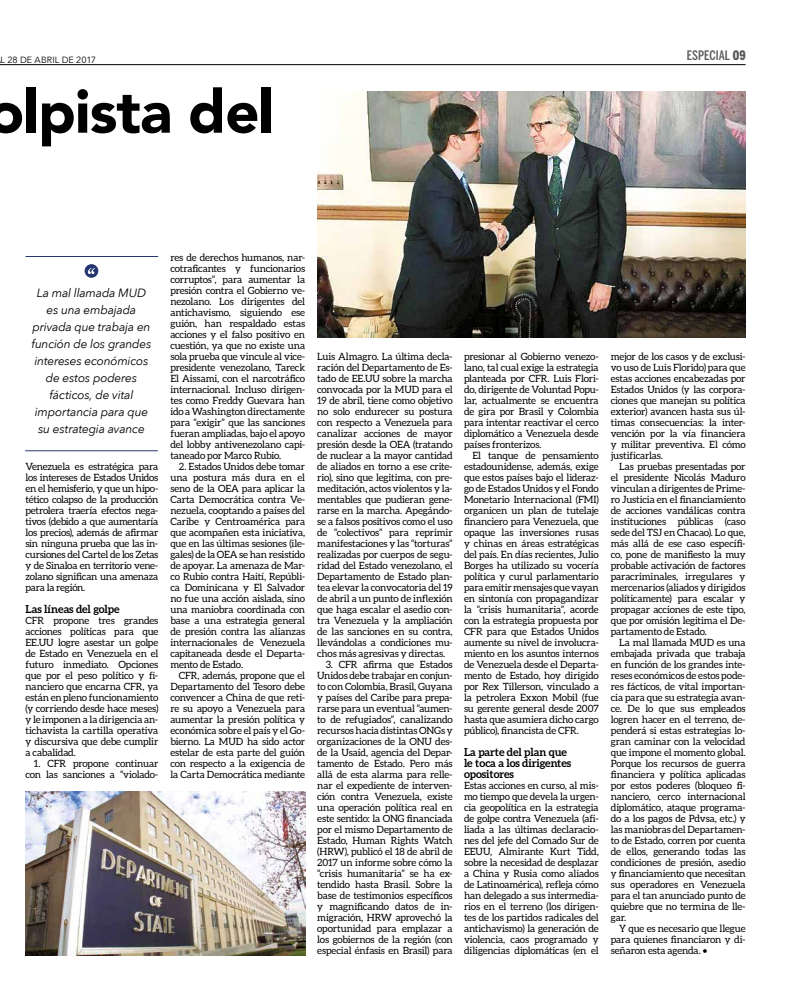
<style>
.page{position:relative;width:808px;height:1007px;background:#fff}
.page>*{position:absolute;margin:0;border:0;box-sizing:border-box;transform-origin:0 0}
.t1{font:900 60px "Avenir";letter-spacing:-.015em;color:#000}
.t2{font:500 13px "Benton Sans Comp";letter-spacing:.005em;color:#575756}
.t3{font:italic 12px/17px "Avenir Next";letter-spacing:-.02em;color:#000;text-align:center}
.t4{font:700 11px/11px "Aleo";letter-spacing:-.01em;color:#000}
.t5{font:10px/11px "Aleo";letter-spacing:-.015em;color:#000;text-align:justify}
.t6{font:9px "Avenir Next";letter-spacing:.01em;color:#000}
.s1{font-weight:900}
</style>
<div class="page">
<hr style="left:0;top:64px;width:746px;height:1px;background:#000">
<img style="left:317px;top:91px;width:429px;height:247px">
<svg style="left:85px;top:264px;width:13px;height:14px"></svg>
<hr style="left:25px;top:256px;width:133px;height:1px;background:#263671">
<hr style="left:25px;top:450px;width:133px;height:1px;background:#263671">
<img style="left:25px;top:791px;width:280px;height:164px">
<p class="t6" style="left:1px;top:52px;width:97px">L 28 DE ABRIL DE 2017</p>
<h1 class="t1" style="left:-12px;top:60px;width:288px">olpista del</h1>
<h2 class="t2" style="left:687px;top:47px;width:60px">ESPECIAL <span class="s1">09</span></h2>
<p class="t3" style="left:32px;top:283px;width:121px">La mal llamada MUD es una embajada privada que trabaja en función de los grandes intereses económicos de estos poderes fácticos, de vital importancia para que su estrategia avance</p>
<p class="t5" style="left:25px;top:460px;width:134px">Venezuela es estratégica para los intereses de Estados Unidos en el hemisferio, y que un hipo&shy;tético colapso de la producción petrolera traería efectos nega&shy;tivos (debido a que aumentaría los precios), además de afirmar sin ninguna prueba que las in&shy;cursiones del Cartel de los Zetas y de Sinaloa en territorio vene&shy;zolano significan una amenaza para la región.</p>
<p class="t4" style="left:25px;top:603px;width:96px">Las líneas del golpe</p>
<p class="t5" style="left:25px;top:614px;width:134px">CFR propone tres grandes acciones políticas para que EE.UU logre asestar un golpe de Estado en Venezuela en el futuro inmediato. Opciones que por el peso político y fi&shy;nanciero que encarna CFR, ya están en pleno funcionamiento (y corriendo desde hace meses) y le imponen a la dirigencia an&shy;tichavista la cartilla operativa y discursiva que debe cumplir a cabalidad.</p>
<p class="t5" style="left:25px;top:757px;width:134px;text-align:right">1. CFR propone continuar con las sanciones a “violado-</p>
<p class="t5" style="left:170px;top:251px;width:136px">res de derechos humanos, nar&shy;cotraficantes y funcionarios corruptos”, para aumentar la presión contra el Gobierno ve&shy;nezolano. Los dirigentes del antichavismo, siguiendo ese guión, han respaldado estas acciones y el falso positivo en cuestión, ya que no existe una sola prueba que vincule al vice&shy;presidente venezolano, Tareck El Aissami, con el narcotráfico internacional. Incluso dirigen&shy;tes como Freddy Guevara han ido a Washington directamente para “exigir” que las sanciones fueran ampliadas, bajo el apoyo del lobby antivenezolano capi&shy;taneado por Marco Rubio.</p>
<p class="t5" style="left:170px;top:460px;width:136px;text-indent:8px">2. Estados Unidos debe tomar una postura más dura en el seno de la OEA para aplicar la Carta Democrática contra Ve&shy;nezuela, cooptando a países del Caribe y Centroamérica para que acompañen esta iniciativa, que en las últimas sesiones (ile&shy;gales) de la OEA se han resistido de apoyar. La amenaza de Mar&shy;co Rubio contra Haití, Repúbli&shy;ca Dominicana y El Salvador no fue una acción aislada, sino una maniobra coordinada con base a una estrategia general de presión contra las alianzas internacionales de Venezuela capitaneada desde el Departa&shy;mento de Estado.</p>
<p class="t5" style="left:170px;top:669px;width:136px;text-indent:8px">CFR, además, propone que el Departamento del Tesoro debe convencer a China de que reti&shy;re su apoyo a Venezuela para aumentar la presión política y económica sobre el país y el Go&shy;bierno. La MUD ha sido actor estelar de esta parte del guión con respecto a la exigencia de la Carta Democrática mediante</p>
<p class="t5" style="left:317px;top:350px;width:137px">Luis Almagro. La última decla&shy;ración del Departamento de Es&shy;tado de EE.UU sobre la marcha convocada por la MUD para el 19 de abril, tiene como objetivo no solo endurecer su postura con respecto a Venezuela para canalizar acciones de mayor presión desde la OEA (tratando de nuclear a la mayor cantidad de aliados en torno a ese crite&shy;rio), sino que legitima, con pre&shy;meditación, actos violentos y la&shy;mentables que pudieran gene&shy;rarse en la marcha. Apegándo&shy;se a falsos positivos como el uso de “colectivos” para reprimir manifestaciones y las “torturas” realizadas por cuerpos de segu&shy;ridad del Estado venezolano, el Departamento de Estado plan&shy;tea elevar la convocatoria del 19 de abril a un punto de inflexión que haga escalar el asedio con&shy;tra Venezuela y la ampliación de las sanciones en su contra, llevándolas a condiciones mu&shy;chos más agresivas y directas.</p>
<p class="t5" style="left:317px;top:658px;width:137px;text-indent:8px">3. CFR afirma que Estados Unidos debe trabajar en conjun&shy;to con Colombia, Brasil, Guyana y países del Caribe para prepa&shy;rarse para un eventual “aumen&shy;to de refugiados”, canalizando recursos hacia distintas ONGs y organizaciones de la ONU des&shy;de la Usaid, agencia del Depar&shy;tamento de Estado. Pero más allá de esta alarma para relle&shy;nar el expediente de interven&shy;ción contra Venezuela, existe una operación política real en este sentido: la ONG financiada por el mismo Departamento de Estado, Human Rights Watch (HRW), publicó el 18 de abril de 2017 un informe sobre cómo la “crisis humanitaria” se ha ex&shy;tendido hasta Brasil. Sobre la base de testimonios específicos y magnificando datos de in&shy;migración, HRW aprovechó la oportunidad para emplazar a los gobiernos de la región (con especial énfasis en Brasil) para</p>
<p class="t5" style="left:464px;top:350px;width:136px">presionar al Gobierno venezo&shy;lano, tal cual exige la estrategia planteada por CFR. Luis Flori&shy;do, dirigente de Voluntad Popu&shy;lar, actualmente se encuentra de gira por Brasil y Colombia para intentar reactivar el cerco diplomático a Venezuela desde países fronterizos.</p>
<p class="t5" style="left:464px;top:449px;width:136px;text-indent:8px">El tanque de pensamiento estadounidense, además, exige que estos países bajo el lideraz&shy;go de Estados Unidos y el Fondo Monetario Internacional (FMI) organicen un plan de tutelaje financiero para Venezuela, que opaque las inversiones rusas y chinas en áreas estratégicas del país. En días recientes, Julio Borges ha utilizado su vocería política y curul parlamentario para emitir mensajes que vayan en sintonía con propagandizar la “crisis humanitaria”, acorde con la estrategia propuesta por CFR para que Estados Unidos aumente su nivel de involucra&shy;miento en los asuntos internos de Venezuela desde el Departa&shy;mento de Estado, hoy dirigido por Rex Tillerson, vinculado a la petrolera Exxon Mobil (fue su gerente general desde 2007 hasta que asumiera dicho cargo público), financista de CFR.</p>
<p class="t4" style="left:464px;top:746px;width:109px">La parte del plan que le toca a los dirigentes opositores</p>
<p class="t5" style="left:464px;top:779px;width:136px">Estas acciones en curso, al mis&shy;mo tiempo que devela la urgen&shy;cia geopolítica en la estrategia de golpe contra Venezuela (afi&shy;liada a las últimas declaracio&shy;nes del jefe del Comado Sur de EEUU, Almirante Kurt Tidd, sobre la necesidad de desplazar a China y Rusia como aliados de Latinoamérica), refleja cómo han delegado a sus intermedia&shy;rios en el terreno (los dirigen&shy;tes de los partidos radicales del antichavismo) la generación de violencia, caos programado y diligencias diplomáticas (en el</p>
<p class="t5" style="left:611px;top:350px;width:136px">mejor de los casos y de exclusi&shy;vo uso de Luis Florido) para que estas acciones encabezadas por Estados Unidos (y las corpora&shy;ciones que manejan su política exterior) avancen hasta sus úl&shy;timas consecuencias: la inter&shy;vención por la vía financiera y militar preventiva. El cómo justificarlas.</p>
<p class="t5" style="left:611px;top:460px;width:136px;text-indent:8px">Las pruebas presentadas por el presidente Nicolás Maduro vinculan a dirigentes de Prime&shy;ro Justicia en el financiamiento de acciones vandálicas contra instituciones públicas (caso sede del TSJ en Chacao). Lo que, más allá de ese caso específi&shy;co, pone de manifiesto la muy probable activación de factores paracriminales, irregulares y mercenarios (aliados y dirigidos políticamente) para escalar y propagar acciones de este tipo, que por omisión legitima el De&shy;partamento de Estado.</p>
<p class="t5" style="left:611px;top:636px;width:136px;text-indent:8px">La mal llamada MUD es una embajada privada que trabaja en función de los grandes inte&shy;reses económicos de estos pode&shy;res fácticos, de vital importan&shy;cia para que su estrategia avan&shy;ce. De lo que sus empleados logren hacer en el terreno, de&shy;penderá si estas estrategias lo&shy;gran caminar con la velocidad que impone el momento global.<br>Porque los recursos de guerra financiera y política aplicadas por estos poderes (bloqueo fi&shy;nanciero, cerco internacional diplomático, ataque programa&shy;do a los pagos de Pdvsa, etc.) y las maniobras del Departamen&shy;to de Estado, corren por cuenta de ellos, generando todas las condiciones de presión, asedio y financiamiento que necesitan sus operadores en Venezuela para el tan anunciado punto de quiebre que no termina de lle&shy;gar.</p>
<p class="t5" style="left:611px;top:922px;width:136px;text-indent:8px">Y que es necesario que llegue para quienes financiaron y di&shy;señaron esta agenda. •</p>
</div>
